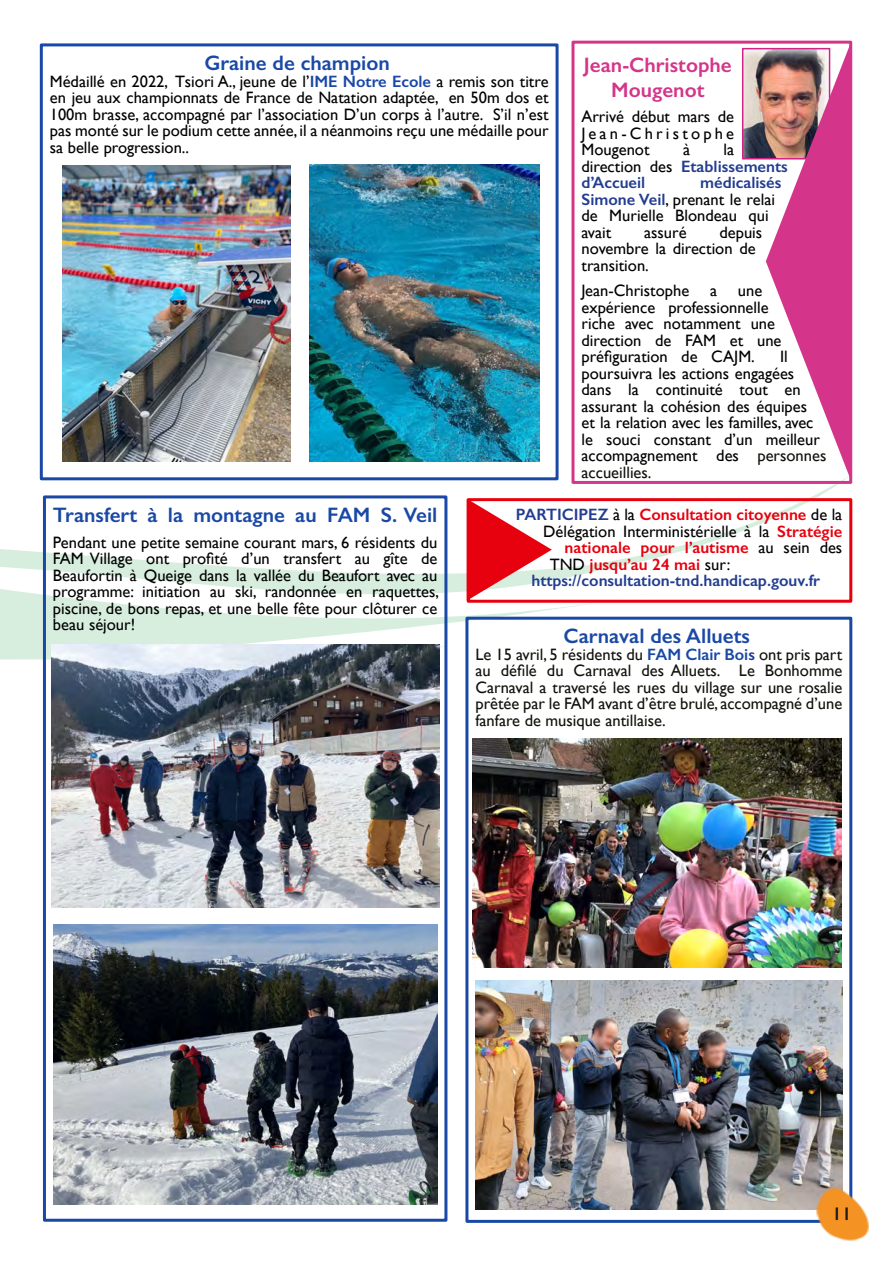
<style>
.page{position:relative;width:893px;height:1263px;background:#fff}
.page>*{position:absolute;margin:0;border:0;box-sizing:border-box;transform-origin:0 0}
.t1{font:600 21px "Gill Sans";color:#1948a6}
.t2{font:600 21px/25.2px "Gill Sans";color:#d4358a;text-align:center}
.t3{font:16.5px/16.5px "Gill Sans";color:#000}
.t4{font:16.5px/16.5px "Gill Sans";color:#12120c;text-align:justify}
.t5{font:600 16.5px "Gill Sans";color:#e7000e}
.t6{font:600 16.5px/16.5px "Gill Sans";color:#233d91}
.s1{font-weight:600;color:#1948a6}
.s2{font-weight:400;color:#000}
.s3{font-weight:600;color:#233d91}
.s4{color:#12120c}
.s5{color:#233d91}
.s6{font-weight:600;color:#e7000e}
</style>
<div class="page">
<svg style="left:0;top:475px;width:850px;height:313px"></svg>
<div style="left:465px;top:617px;width:387px;height:606px;border:3px solid #1948a6"></div>
<img style="left:472px;top:738px;width:370px;height:229px">
<img style="left:476px;top:981px;width:366px;height:229px">
<div style="left:43px;top:495px;width:404px;height:727px;border:3px solid #1948a6"></div>
<img style="left:52px;top:644px;width:387px;height:264px">
<img style="left:54px;top:924px;width:383px;height:280px">
<div style="left:467px;top:498px;width:385px;height:105px;border:3px solid #e7000e"></div>
<svg style="left:467px;top:499px;width:85px;height:102px"></svg>
<div style="left:571px;top:41px;width:281px;height:443px;border:3px solid #d4358a"></div>
<img style="left:745px;top:51px;width:21px;height:105px">
<div style="left:742px;top:48px;width:88px;height:111px;border:2px solid #d12386"></div>
<svg style="left:766px;top:42px;width:85px;height:438px"></svg>
<div style="left:40px;top:43px;width:519px;height:437px;border:3px solid #1948a6"></div>
<img style="left:63px;top:166px;width:227px;height:296px">
<img style="left:310px;top:164px;width:229px;height:297px">
<img style="left:817px;top:1188px;width:51px;height:52px">
<p class="t1" style="left:204px;top:55px;width:187px">Graine de champion</p>
<p class="t3" style="left:50px;top:75px;width:500px;text-align:justify">Médaillé en 2022, Tsiori A., jeune de l’<span class="s1">IME Notre Ecole</span> a remis son titre en jeu aux championnats de France de Natation adaptée, en 50m dos et 100m brasse, accompagné par l’association D’un corps à l’autre. S’il n’est pas monté sur le podium cette année, il a néanmoins reçu une médaille pour sa belle progression..</p>
<p class="t2" style="left:584px;top:54px;width:149px">Jean-Christophe<br>Mougenot</p>
<p class="t3" style="left:581px;top:110px;width:154px;text-align:justify">Arrivé début mars de Jean-Christophe Mougenot</p>
<p class="t3" style="left:683px;top:143px;width:9px">à</p>
<p class="t6" style="left:581px;top:143px;width:208px;text-indent:142px"><span class="s2">la direction des</span> Etablissements d’Accueil</p>
<p class="t3" style="left:581px;top:176px;width:201px;text-indent:119px"><span class="s3">médicalisés<br>Simone Veil</span>, prenant le relai de Murielle Blondeau qui avait</p>
<p class="t3" style="left:644px;top:226px;width:44px">assuré</p>
<p class="t3" style="left:581px;top:226px;width:182px;text-indent:138px">depuis novembre la direction de transition.</p>
<p class="t3" style="left:581px;top:284px;width:109px">Jean-Christophe</p>
<p class="t3" style="left:710px;top:284px;width:9px">a</p>
<p class="t3" style="left:581px;top:284px;width:201px;text-indent:156px">une expérience professionnelle riche avec notamment une direction de FAM et une préfiguration de CAJM.</p>
<p class="t3" style="left:581px;top:350px;width:246px;text-indent:199px">Il poursuivra les actions engagées dans la continuité tout en assurant la cohésion des équipes<br>et la relation avec les familles, avec le souci constant d’un meilleur accompagnement des <span class="s4">personnes accueillies.</span></p>
<p class="t1" style="left:53px;top:507px;width:386px">Transfert à la montagne au FAM S. Veil</p>
<p class="t3" style="left:53px;top:536px;width:388px;text-align:justify">Pendant une petite semaine courant mars, 6 résidents du FAM Village ont profité d’un transfert au gîte de Beaufortin à Queige dans la vallée du Beaufort avec au programme: initiation au ski, randonnée en raquettes, piscine, de bons repas, et une belle fête pour clôturer ce beau séjour!</p>
<p class="t5" style="left:516px;top:508px;width:328px"><span class="s5">PARTICIPEZ</span> <span class="s2">à la</span> Consultation citoyenne <span class="s2">de la</span></p>
<p class="t3" style="left:543px;top:525px;width:301px">Délégation Interministérielle à la <span class="s6">Stratégie</span></p>
<p class="t5" style="left:565px;top:541px;width:279px">nationale pour l’autisme <span class="s2">au sein des</span></p>
<p class="t5" style="left:550px;top:558px;width:182px"><span class="s2">TND</span> jusqu’au 24 mai <span class="s2">sur:</span></p>
<p class="t6" style="left:531px;top:574px;width:290px">https://consultation-tnd.handicap.gouv.fr</p>
<p class="t1" style="left:564px;top:628px;width:188px">Carnaval des Alluets</p>
<p class="t4" style="left:475px;top:648px;width:368px">Le 15 avril, 5 résidents du <span class="s1">FAM Clair Boi</span><span class="s3">s</span> ont pris part au défilé du Carnaval des Alluets. Le Bonhomme Carnaval a traversé les rues du village sur une rosalie prêtée par le FAM avant d’être brulé, accompagné d’une fanfare de musique antillaise.</p>
</div>
